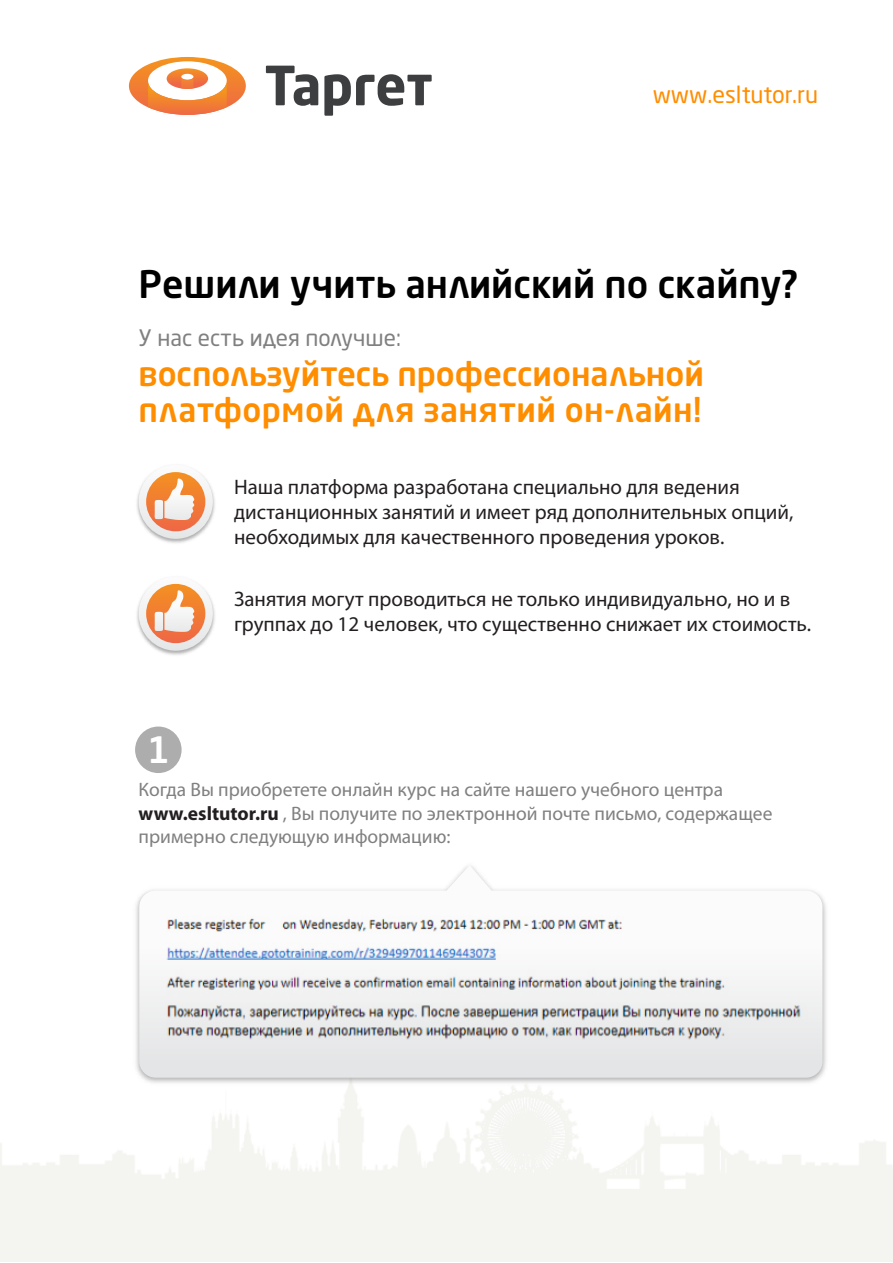
<style>
.page{position:relative;width:893px;height:1263px;background:#fff}
.page>*{position:absolute;margin:0;border:0;box-sizing:border-box;transform-origin:0 0}
.t1{font:500 37.5px "Neo Sans Pro";color:#000}
.t2{font:500 36px "Neo Sans Pro";color:#fff}
.t3{font:500 33px/36.6px "Neo Sans Pro";color:#ff8d00}
.t4{font:23.25px "Neo Sans Pro";color:#ff8d00}
.t5{font:22.5px "Neo Sans Pro";color:#808081}
.t6{font:21px/25.2px "Myriad Pro";color:#231f20}
.t7{font:19.5px/23.4px "Myriad Pro";color:#808081}
.s1{font-weight:700;color:#231f20}
</style>
<div class="page">
<svg style="left:129px;top:57px;width:117px;height:58px"></svg>
<svg style="left:266px;top:66px;width:52px;height:40px"></svg>
<svg style="left:324px;top:74px;width:108px;height:42px"></svg>
<img style="left:137px;top:470px;width:78px;height:73px">
<svg style="left:139px;top:465px;width:74px;height:74px"></svg>
<svg style="left:146px;top:472px;width:59px;height:59px"></svg>
<svg style="left:154px;top:478px;width:40px;height:42px"></svg>
<img style="left:137px;top:590px;width:78px;height:65px">
<svg style="left:139px;top:576px;width:74px;height:75px"></svg>
<svg style="left:146px;top:584px;width:59px;height:59px"></svg>
<svg style="left:154px;top:590px;width:40px;height:42px"></svg>
<img style="left:134px;top:898px;width:694px;height:190px">
<svg style="left:139px;top:866px;width:683px;height:212px"></svg>
<img style="left:158px;top:908px;width:658px;height:160px">
<div style="left:135px;top:726px;width:47px;height:47px;background:#adadad;border-radius:50%"></div>
<p class="t4" style="left:653px;top:80px;width:167px">www.esltutor.ru</p>
<h1 class="t1" style="left:139px;top:261px;width:661px">Решили учить анлийский по скайпу?</h1>
<p class="t5" style="left:139px;top:324px;width:264px">У нас есть идея получше:</p>
<h3 class="t3" style="left:139px;top:355px;width:567px">воспользуйтесь профессиональной платформой для занятий он-лайн!</h3>
<p class="t6" style="left:234px;top:474px;width:561px">Наша платформа разработана специально для ведения дистанционных занятий и имеет ряд дополнительных опций, необходимых для качественного проведения уроков.</p>
<h2 class="t2" style="left:147px;top:726px;width:24px">1</h2>
<p class="t6" style="left:234px;top:586px;width:579px">Занятия могут проводиться не только индивидуально, но и в группах до 12 человек, что существенно снижает их стоимость.</p>
<p class="t7" style="left:139px;top:777px;width:635px">Когда Вы приобретете онлайн курс на сайте нашего учебного центра <span class="s1">www.esltutor.ru</span> , Вы получите по электронной почте письмо, содержащее примерно следующую информацию:</p>
</div>
